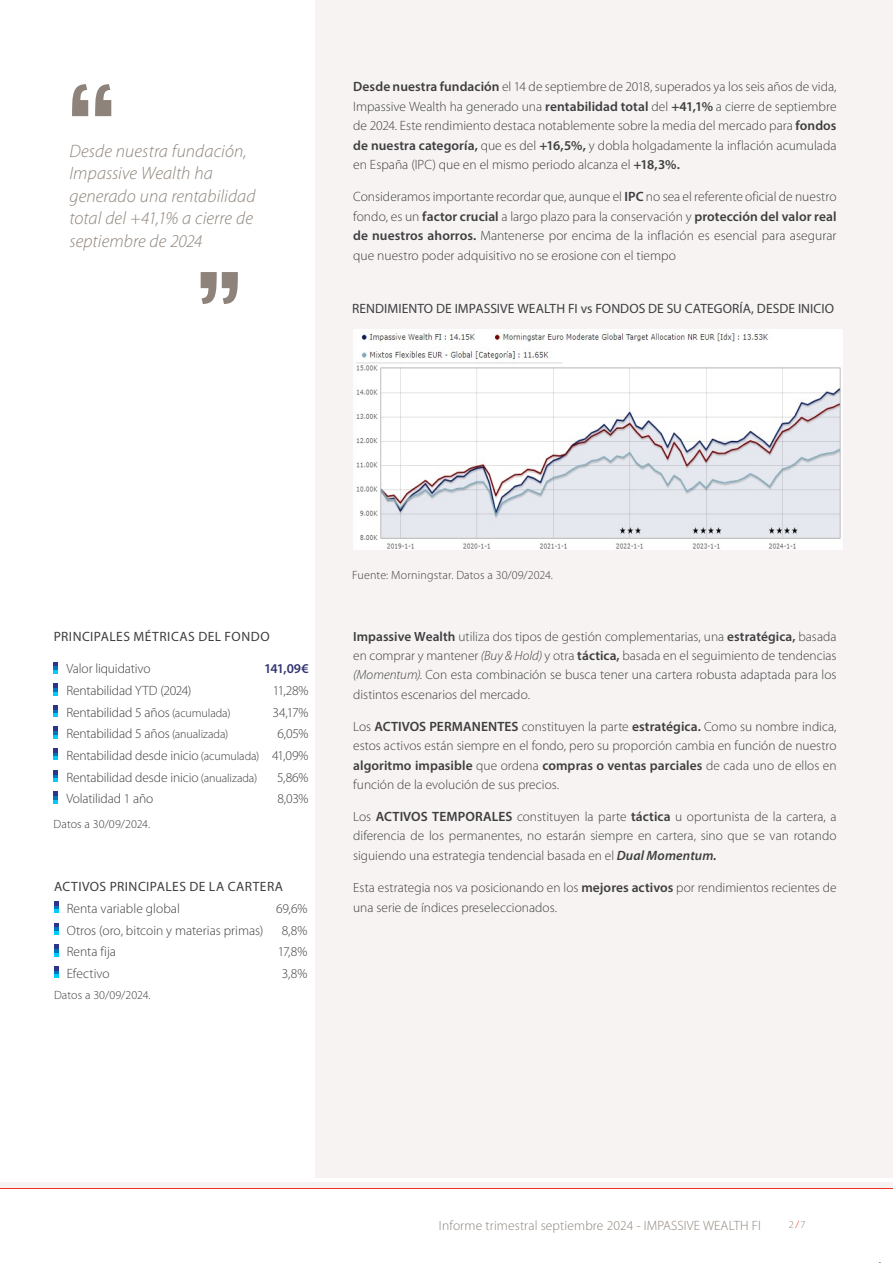
<style>
.page{position:relative;width:893px;height:1263px;background:#fff}
.page>*{position:absolute;margin:0;border:0;box-sizing:border-box;transform-origin:0 0}
.texto{font:700 112.5px "Oswald";color:#8e837a}
.texto-2{font:italic 300 18px/22.5px "Myriad Pro";letter-spacing:.005em;color:#8e837a}
.texto-3{font:300 13.5px/19.5px "Myriad Pro";letter-spacing:-.005em;color:#3e3e3f;text-align:justify}
.texto-4{font:600 13.5px "Myriad Pro";letter-spacing:.005em;color:#3e3e3f}
.texto-5{font:13.5px "Myriad Pro";letter-spacing:.01em;color:#3e3e3f}
.t1{font:300 13.5px "Myriad Pro";letter-spacing:.01em;color:#8e837a}
.texto-6{font:13.5px "Myriad Pro";letter-spacing:.035em;color:#3e3e3f}
.texto-7{font:13.5px "Myriad Pro";letter-spacing:.04em;color:#3e3e3f}
.texto-8{font:600 13.5px "Myriad Pro";color:#313570}
.texto-9{font:300 13.35px/19.4px "Myriad Pro";color:#3e3e3f;text-align:justify}
.texto-10{font:300 12px "Myriad Pro";letter-spacing:.01em;color:#3e3e3f}
.sin_bullet{font:300 12px "Myriad Pro";letter-spacing:.005em;color:#3e3e3f}
.t2{font:300 10.5px "Myriad Pro";color:#8e837a}
.s1{font-weight:600}
.s2{font-size:12px}
.s3{font-style:italic}
.s4{font-weight:600;font-size:13.5px}
.s5{font-weight:300;font-size:13.35px}
.s6{font-weight:600;font-style:italic;font-size:13.5px}
.s7{color:#ee2e22}
</style>
<div class="page">
<div style="left:0;top:1182px;width:893px;height:7px;background:#f7f3f3"></div>
<div style="left:315px;top:0;width:578px;height:1178px;background:#f7f3f3"></div>
<svg style="left:54px;top:662px;width:4px;height:11px"></svg>
<svg style="left:54px;top:683px;width:4px;height:12px"></svg>
<svg style="left:54px;top:705px;width:4px;height:12px"></svg>
<svg style="left:54px;top:727px;width:4px;height:11px"></svg>
<svg style="left:54px;top:748px;width:4px;height:12px"></svg>
<svg style="left:54px;top:770px;width:4px;height:12px"></svg>
<svg style="left:54px;top:791px;width:4px;height:12px"></svg>
<svg style="left:54px;top:901px;width:4px;height:12px"></svg>
<svg style="left:54px;top:923px;width:4px;height:11px"></svg>
<svg style="left:54px;top:944px;width:4px;height:12px"></svg>
<svg style="left:54px;top:966px;width:4px;height:12px"></svg>
<img style="left:353px;top:329px;width:489px;height:221px">
<p class="texto" style="left:69px;top:72px;width:50px">“</p>
<p class="texto-2" style="left:69px;top:140px;width:188px">Desde nuestra fundación,<br>Impassive Wealth ha generado una rentabilidad total del +41,1% a cierre de septiembre de 2024</p>
<p class="texto" style="left:194px;top:187px;width:50px">„</p>
<p class="texto-3" style="left:353px;top:77px;width:485px"><span class="s1">Desde nuestra fundación</span> el 14 de septiembre de 2018, superados ya los seis años de vida, Impassive Wealth ha generado una <span class="s1">rentabilidad total</span> del <span class="s1">+41,1%</span> a cierre de septiembre de 2024. Este rendimiento destaca notablemente sobre la media del mercado para <span class="s1">fondos de nuestra categoría,</span> que es del <span class="s1">+16,5%,</span> y dobla holgadamente la inflación acumulada en España (IPC) que en el mismo periodo alcanza el <span class="s1">+18,3%.</span></p>
<p class="texto-3" style="left:353px;top:187px;width:485px">Consideramos importante recordar que, aunque el <span class="s1">IPC</span> no sea el referente oficial de nuestro fondo, es un <span class="s1">factor crucial</span> a largo plazo para la conservación y <span class="s1">protección del valor real de nuestros ahorros.</span> Mantenerse por encima de la inflación es esencial para asegurar que nuestro poder adquisitivo no se erosione con el tiempo</p>
<p class="texto-5" style="left:352px;top:301px;width:483px">RENDIMIENTO DE IMPASSIVE WEALTH FI vs FONDOS DE SU CATEGORÍA, DESDE INICIO</p>
<p class="texto-7" style="left:54px;top:628px;width:217px">PRINCIPALES MÉTRICAS DEL FONDO</p>
<p class="texto-3" style="left:66px;top:659px;width:86px">Valor liquidativo</p>
<p class="texto-8" style="left:264px;top:660px;width:46px">141,09€</p>
<p class="texto-3" style="left:66px;top:681px;width:127px">Rentabilidad YTD (2024)</p>
<p class="texto-3" style="left:273px;top:681px;width:37px">11,28%</p>
<p class="texto-3" style="left:66px;top:703px;width:166px">Rentabilidad 5 años <span class="s2">(acumulada)</span></p>
<p class="texto-3" style="left:273px;top:703px;width:37px">34,17%</p>
<p class="texto-3" style="left:66px;top:724px;width:164px">Rentabilidad 5 años <span class="s2">(anualizada)</span></p>
<p class="texto-3" style="left:277px;top:724px;width:33px">6,05%</p>
<p class="texto-3" style="left:66px;top:746px;width:244px">Rentabilidad desde inicio <span class="s2">(acumulada)</span> 41,09%</p>
<p class="texto-3" style="left:66px;top:767px;width:192px">Rentabilidad desde inicio <span class="s2">(anualizada)</span></p>
<p class="texto-3" style="left:277px;top:767px;width:33px">5,86%</p>
<p class="texto-3" style="left:66px;top:789px;width:89px">Volatilidad 1 año</p>
<p class="texto-3" style="left:277px;top:789px;width:33px">8,03%</p>
<p class="texto-10" style="left:54px;top:817px;width:98px">Datos a 30/09/2024.</p>
<p class="texto-6" style="left:54px;top:878px;width:231px">ACTIVOS PRINCIPALES DE LA CARTERA</p>
<p class="texto-3" style="left:67px;top:899px;width:115px">Renta variable global</p>
<p class="texto-3" style="left:276px;top:899px;width:33px">69,6%</p>
<p class="texto-3" style="left:67px;top:920px;width:198px">Otros (oro, bitcoin y materias primas)</p>
<p class="texto-3" style="left:282px;top:920px;width:27px">8,8%</p>
<p class="texto-3" style="left:67px;top:942px;width:51px">Renta fija</p>
<p class="texto-3" style="left:278px;top:942px;width:31px">17,8%</p>
<p class="texto-3" style="left:67px;top:964px;width:45px">Efectivo</p>
<p class="texto-3" style="left:282px;top:964px;width:27px">3,8%</p>
<p class="sin_bullet" style="left:54px;top:988px;width:98px">Datos a 30/09/2024.</p>
<p class="texto-10" style="left:352px;top:568px;width:202px">Fuente: Morningstar. Datos a 30/09/2024.</p>
<p class="texto-9" style="left:353px;top:627px;width:485px"><span class="s1">Impassive Wealth</span> utiliza dos tipos de gestión complementarias, una <span class="s1">estratégica,</span> basada en comprar y mantener <span class="s3">(Buy &amp; Hold)</span> y otra <span class="s1">táctica,</span> basada en el seguimiento de tendencias <span class="s3">(Momentum).</span> Con esta combinación se busca tener una cartera robusta adaptada para los distintos escenarios del mercado.</p>
<p class="texto-9" style="left:353px;top:717px;width:485px">Los <span class="s4">ACTIVOS PERMANENTES</span> constituyen la parte <span class="s4">estratégica.</span> Como su nombre indica, estos activos están siempre en el fondo, pero su proporción cambia en función de nuestro</p>
<p class="texto-4" style="left:353px;top:756px;width:485px">algoritmo impasible <span class="s5">que ordena</span> compras o ventas parciales <span class="s5">de cada uno de ellos en</span></p>
<p class="texto-9" style="left:353px;top:775px;width:208px">función de la evolución de sus precios.</p>
<p class="texto-9" style="left:353px;top:807px;width:485px">Los <span class="s4">ACTIVOS TEMPORALES</span> constituyen la parte <span class="s4">táctica</span> u oportunista de la cartera, a diferencia de los permanentes, no estarán siempre en cartera, sino que se van rotando siguiendo una estrategia tendencial basada en el <span class="s6">Dual Momentum.</span></p>
<p class="texto-9" style="left:353px;top:878px;width:485px">Esta estrategia nos va posicionando en los <span class="s4">mejores activos</span> por rendimientos recientes de una serie de índices preseleccionados.</p>
<p class="t1" style="left:439px;top:1217px;width:324px">Informe trimestral septiembre 2024 - IMPASSIVE WEALTH FI</p>
<p class="t2" style="left:789px;top:1219px;width:18px">2<span class="s7">/</span>7</p>
</div>
